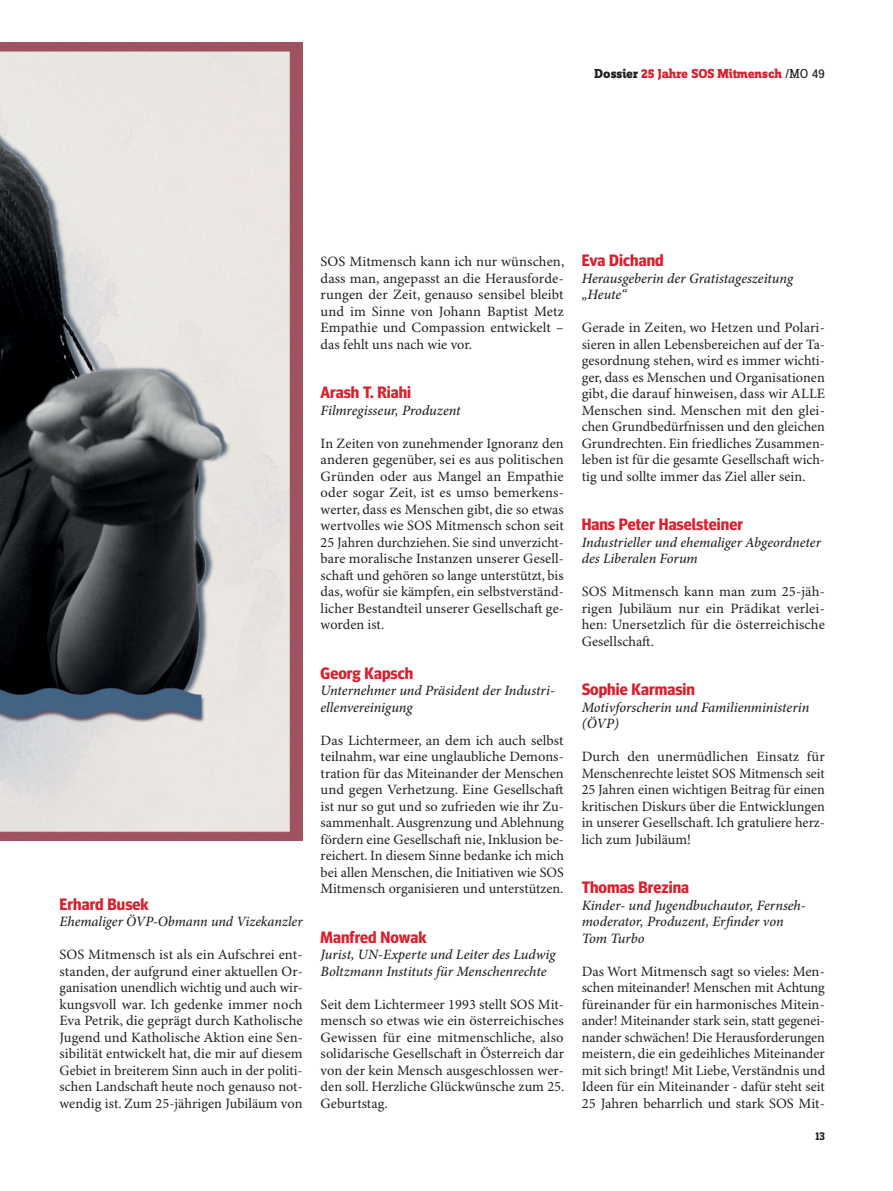
<style>
.page{position:relative;width:893px;height:1191px;background:#fff}
.page>*{position:absolute;margin:0;border:0;box-sizing:border-box;transform-origin:0 0}
.t1{font:700 16.5px "Meta Headline";letter-spacing:.005em;color:#da202c}
.t2{font:14.25px/16.5px "Minion Pro";color:#231f20;text-align:justify}
.t3{font:italic 500 14.25px/16.5px "Minion Pro";color:#231f20}
.t4{font:800 13.5px "Zine Slab Dis";color:#da202c}
.t5{font:700 12px "Zine Slab Dis";color:#231f20}
.s1{color:#231f20}
.s2{font-weight:400;color:#231f20}
</style>
<div class="page">
<img style="left:0;top:43px;width:303px;height:797px">
<p class="t4" style="left:595px;top:66px;width:232px"><span class="s1">Dossier</span> 25 Jahre SOS Mitmensch <span class="s2">/MO 49</span></p>
<p class="t1" style="left:60px;top:898px;width:91px">Erhard Busek</p>
<p class="t3" style="left:60px;top:914px;width:245px">Ehemaliger ÖVP-Obmann und Vizekanzler</p>
<p class="t2" style="left:60px;top:947px;width:245px">SOS Mitmensch ist als ein Aufschrei ent&shy;standen, der aufgrund einer aktuellen Or&shy;ganisation unendlich wichtig und auch wir&shy;kungsvoll war. Ich gedenke immer noch Eva Petrik, die geprägt durch Katholische Jugend und Katholische Aktion eine Sen&shy;sibilität entwickelt hat, die mir auf diesem Gebiet in breiterem Sinn auch in der politi&shy;schen Landschaft heute noch genauso not&shy;wendig ist. Zum 25-jährigen Jubiläum von</p>
<p class="t2" style="left:321px;top:254px;width:245px">SOS Mitmensch kann ich nur wünschen, dass man, angepasst an die Herausforde&shy;rungen der Zeit, genauso sensibel bleibt und im Sinne von Johann Baptist Metz Empathie und Compassion entwickelt – das fehlt uns nach wie vor.</p>
<p class="t1" style="left:321px;top:386px;width:92px">Arash T. Riahi</p>
<p class="t3" style="left:321px;top:403px;width:142px">Filmregisseur, Produzent</p>
<p class="t2" style="left:321px;top:436px;width:245px">In Zeiten von zunehmender Ignoranz den anderen gegenüber, sei es aus politischen Gründen oder aus Mangel an Empathie oder sogar Zeit, ist es umso bemerkens&shy;werter, dass es Menschen gibt, die so etwas wertvolles wie SOS Mitmensch schon seit 25 Jahren durchziehen. Sie sind unverzicht&shy;bare moralische Instanzen unserer Gesell&shy;schaft und gehören so lange unterstützt, bis das, wofür sie kämpfen, ein selbstverständ&shy;licher Bestandteil unserer Gesellschaft ge&shy;worden ist.</p>
<p class="t1" style="left:321px;top:667px;width:94px">Georg Kapsch</p>
<p class="t3" style="left:321px;top:683px;width:236px">Unternehmer und Präsident der Industri&shy;ellenvereinigung</p>
<p class="t2" style="left:321px;top:733px;width:245px">Das Lichtermeer, an dem ich auch selbst teilnahm, war eine unglaubliche Demons&shy;tration für das Miteinander der Menschen und gegen Verhetzung. Eine Gesellschaft ist nur so gut und so zufrieden wie ihr Zu&shy;sammenhalt. Ausgrenzung und Ablehnung fördern eine Gesellschaft nie, Inklusion be&shy;reichert. In diesem Sinne bedanke ich mich bei allen Menschen, die Initiativen wie SOS Mitmensch organisieren und unterstützen.</p>
<p class="t1" style="left:321px;top:931px;width:108px">Manfred Nowak</p>
<p class="t3" style="left:321px;top:947px;width:236px">Jurist, UN-Experte und Leiter des Ludwig<br>Boltzmann Instituts für Menschenrechte</p>
<p class="t2" style="left:321px;top:997px;width:245px">Seit dem Lichtermeer 1993 stellt SOS Mit&shy;mensch so etwas wie ein österreichisches Gewissen für eine mitmenschliche, also solidarische Gesellschaft in Österreich dar von der kein Mensch ausgeschlossen wer&shy;den soll. Herzliche Glückwünsche zum 25.<br>Geburtstag.</p>
<p class="t1" style="left:582px;top:254px;width:83px">Eva Dichand</p>
<p class="t3" style="left:582px;top:271px;width:213px">Herausgeberin der Gratistageszeitung „Heute“</p>
<p class="t2" style="left:582px;top:320px;width:245px">Gerade in Zeiten, wo Hetzen und Polari&shy;sieren in allen Lebensbereichen auf der Ta&shy;gesordnung stehen, wird es immer wichti&shy;ger, dass es Menschen und Organisationen gibt, die darauf hinweisen, dass wir ALLE Menschen sind. Menschen mit den glei&shy;chen Grundbedürfnissen und den gleichen Grundrechten. Ein friedliches Zusammen&shy;leben ist für die gesamte Gesellschaft wich&shy;tig und sollte immer das Ziel aller sein.</p>
<p class="t1" style="left:582px;top:518px;width:163px">Hans Peter Haselsteiner</p>
<p class="t3" style="left:582px;top:535px;width:241px">Industrieller und ehemaliger Abgeordneter des Liberalen Forum</p>
<p class="t2" style="left:582px;top:584px;width:245px">SOS Mitmensch kann man zum 25-jäh&shy;rigen Jubiläum nur ein Prädikat verlei&shy;hen: Unersetzlich für die österreichische Gesellschaft.</p>
<p class="t1" style="left:582px;top:683px;width:115px">Sophie Karmasin</p>
<p class="t3" style="left:582px;top:700px;width:229px">Motivforscherin und Familienministerin (ÖVP)</p>
<p class="t2" style="left:582px;top:749px;width:245px">Durch den unermüdlichen Einsatz für Menschenrechte leistet SOS Mitmensch seit 25 Jahren einen wichtigen Beitrag für einen kritischen Diskurs über die Entwicklungen in unserer Gesellschaft. Ich gratuliere herz&shy;lich zum Jubiläum!</p>
<p class="t1" style="left:582px;top:881px;width:109px">Thomas Brezina</p>
<p class="t3" style="left:582px;top:898px;width:226px">Kinder- und Jugendbuchautor, Fernseh&shy;moderator, Produzent, Erfinder von<br>Tom Turbo</p>
<p class="t2" style="left:582px;top:964px;width:245px">Das Wort Mitmensch sagt so vieles: Men&shy;schen miteinander! Menschen mit Achtung füreinander für ein harmonisches Mitein&shy;ander! Miteinander stark sein, statt gegenei&shy;nander schwächen! Die Herausforderungen meistern, die ein gedeihliches Miteinander mit sich bringt! Mit Liebe, Verständnis und Ideen für ein Miteinander - dafür steht seit 25 Jahren beharrlich und stark SOS Mit-</p>
<p class="t5" style="left:815px;top:1128px;width:11px">13</p>
</div>
